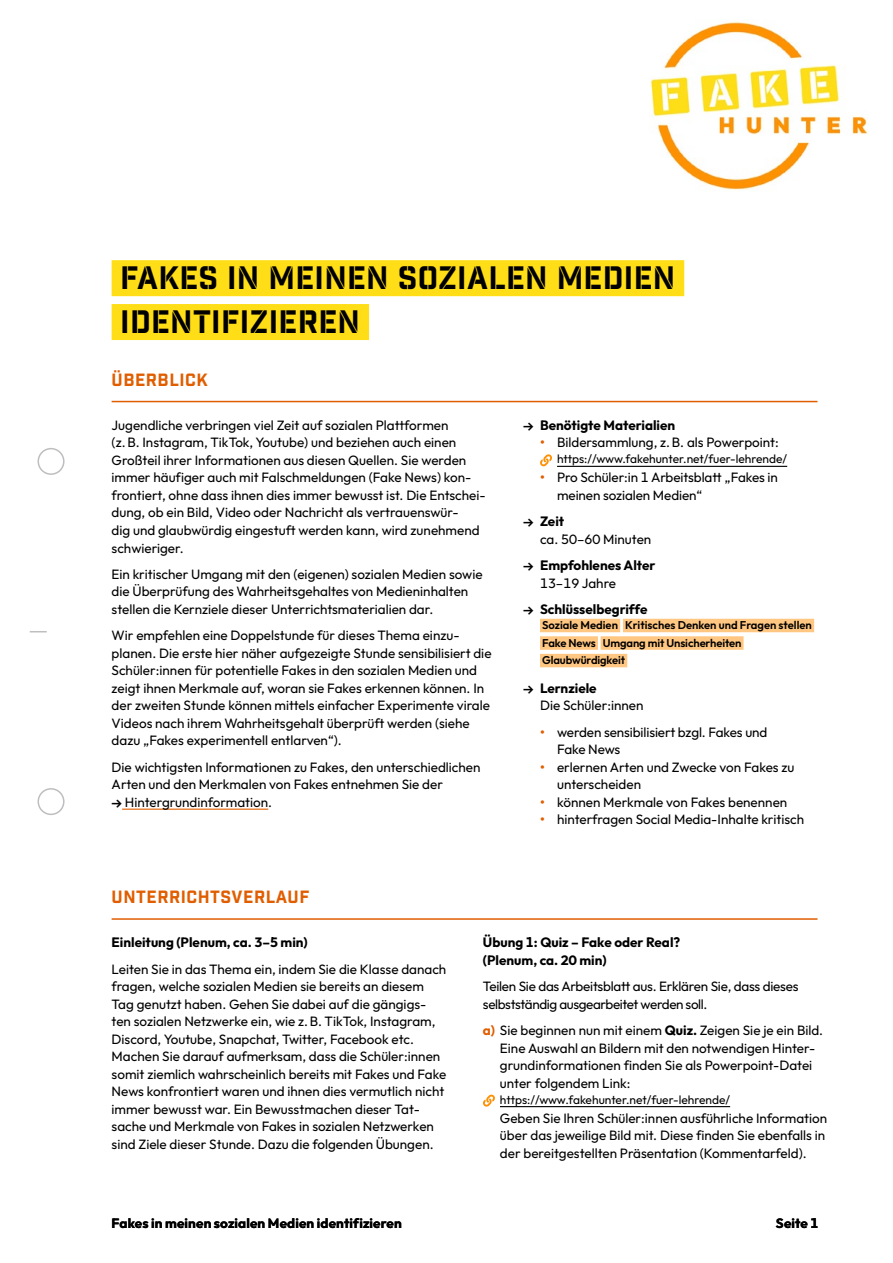
<style>
.page{position:relative;width:893px;height:1263px;background:#fff}
.page>*{position:absolute;margin:0;border:0;box-sizing:border-box;transform-origin:0 0}
.t1{font:31.5px/43.8px "Industry Inc Stencil";letter-spacing:.01em;color:#000}
.t2{font:17.25px "Industry Inc Base";letter-spacing:.03em;color:#e05e00}
.t3{font:13.5px/17.5px "Outfit";color:#000}
.t4{font:700 13.5px/17.5px "Outfit";color:#000}
.t5{font:13.5px/17.5px "Outfit";letter-spacing:-.03em;color:#000}
.t6{font:12px "Outfit";color:#000}
.t7{font:600 11.25px/17.5px "Outfit";letter-spacing:-.01em;color:#000}
.s1{font-family:"Euclid Flex";font-weight:600}
.s2{font-weight:700;color:#e05e00}
.s3{font-weight:700}
.s4{font-weight:400}
</style>
<div class="page">
<svg style="left:30px;top:631px;width:17px;height:1px"></svg>
<div style="left:38px;top:448px;width:27px;height:27px;border:2px solid #bdbec0;border-radius:50%"></div>
<div style="left:38px;top:788px;width:27px;height:27px;border:2px solid #bdbec0;border-radius:50%"></div>
<img style="left:650px;top:21px;width:218px;height:169px">
<svg style="left:112px;top:401px;width:706px;height:1px"></svg>
<hr style="left:122px;top:809px;width:146px;height:1px;background:#e05e00">
<div style="left:112px;top:260px;width:572px;height:36px;background:#ffde17"></div>
<div style="left:112px;top:304px;width:257px;height:36px;background:#ffde17"></div>
<svg style="left:112px;top:918px;width:706px;height:2px"></svg>
<hr style="left:557px;top:466px;width:230px;height:1px;background:#000">
<div style="left:540px;top:619px;width:80px;height:13px;background:#ffc782"></div>
<div style="left:623px;top:619px;width:191px;height:13px;background:#ffc782"></div>
<div style="left:540px;top:636px;width:58px;height:14px;background:#ffc782"></div>
<div style="left:601px;top:636px;width:142px;height:14px;background:#ffc782"></div>
<div style="left:540px;top:654px;width:87px;height:13px;background:#ffc782"></div>
<svg style="left:540px;top:454px;width:12px;height:13px"></svg>
<hr style="left:500px;top:1106px;width:230px;height:1px;background:#000">
<svg style="left:483px;top:1094px;width:12px;height:13px"></svg>
<h1 class="t1" style="left:120px;top:258px;width:556px">FAKES IN MEINEN SOZIALEN MEDIEN<br>IDENTIFIZIEREN</h1>
<p class="t2" style="left:112px;top:369px;width:98px">ÜBERBLICK</p>
<p class="t3" style="left:112px;top:416px;width:376px">Jugendliche verbringen viel Zeit auf sozialen Plattformen<br>(z. B. Instagram, TikTok, Youtube) und beziehen auch einen Großteil ihrer Informationen aus diesen Quellen. Sie werden immer häufiger auch mit Falschmeldungen (Fake News) kon&shy;frontiert, ohne dass ihnen dies immer bewusst ist. Die Entschei&shy;dung, ob ein Bild, Video oder Nachricht als vertrauenswür-<br>dig und glaubwürdig eingestuft werden kann, wird zunehmend schwieriger.</p>
<p class="t3" style="left:112px;top:565px;width:372px">Ein kritischer Umgang mit den (eigenen) sozialen Medien sowie die Überprüfung des Wahrheitsgehaltes von Medieninhalten stellen die Kernziele dieser Unterrichtsmaterialien dar.</p>
<p class="t3" style="left:112px;top:627px;width:381px">Wir empfehlen eine Doppelstunde für dieses Thema einzu&shy;planen. Die erste hier näher aufgezeigte Stunde sensibilisiert die Schüler:innen für potentielle Fakes in den sozialen Medien und zeigt ihnen Merkmale auf, woran sie Fakes erkennen können. In der zweiten Stunde können mittels einfacher Experimente virale Videos nach ihrem Wahrheitsgehalt überprüft werden (siehe dazu „Fakes experimentell entlarven“).</p>
<p class="t3" style="left:112px;top:758px;width:370px">Die wichtigsten Informationen zu Fakes, den -unterschiedlichen<br>Arten und den Merkmalen von Fakes entnehmen Sie der</p>
<p class="t3" style="left:112px;top:793px;width:162px"><span class="s1">→</span> Hintergrundinformation.</p>
<p class="t4" style="left:523px;top:416px;width:154px"><span class="s1">→</span> Benötigte Materialien</p>
<p class="t3" style="left:540px;top:434px;width:240px"><span class="s2">•</span> Bildersammlung, z. B. als Powerpoint:</p>
<p class="t6" style="left:557px;top:452px;width:232px">https://www.fakehunter.net/fuer-lehrende/</p>
<p class="t3" style="left:557px;top:469px;width:222px;text-indent:-17px"><span class="s2">•</span> Pro Schüler:in 1 Arbeitsblatt „Fakes in meinen sozialen Medien“</p>
<p class="t3" style="left:540px;top:513px;width:113px;text-indent:-17px"><span class="s1">→</span> <span class="s3">Zeit<br></span>ca. 50–60 Minuten</p>
<p class="t4" style="left:540px;top:556px;width:117px;text-indent:-17px"><span class="s1">→</span> Empfohlenes Alter<br><span class="s4">13–19 Jahre</span></p>
<p class="t4" style="left:523px;top:600px;width:126px"><span class="s1">→</span> Schlüsselbegriffe</p>
<p class="t7" style="left:542px;top:616px;width:271px">Soziale Medien Kritisches Denken und Fragen stellen<br>Fake News Umgang mit Unsicherheiten<br>Glaubwürdigkeit</p>
<p class="t3" style="left:540px;top:679px;width:105px;text-indent:-17px"><span class="s1">→</span> <span class="s3">Lernziele<br></span>Die Schüler:innen</p>
<p class="t3" style="left:557px;top:723px;width:212px;text-indent:-17px"><span class="s2">•</span> werden sensibilisiert bzgl. Fakes und<br>Fake News</p>
<p class="t3" style="left:557px;top:758px;width:239px;text-indent:-17px"><span class="s2">•</span> erlernen Arten und Zwecke von Fakes zu unterscheiden</p>
<p class="t3" style="left:540px;top:793px;width:249px"><span class="s2">•</span> können Merkmale von Fakes benennen</p>
<p class="t3" style="left:540px;top:811px;width:266px"><span class="s2">•</span> hinterfragen Social Media-Inhalte kritisch</p>
<p class="t2" style="left:112px;top:887px;width:199px">UNTERRICHTSVERLAUF</p>
<p class="t4" style="left:112px;top:934px;width:198px">Einleitung (Plenum, ca. 3–5 min)</p>
<p class="t3" style="left:112px;top:960px;width:336px">Leiten Sie in das Thema ein, indem Sie die Klasse danach fragen, welche sozialen Medien sie bereits an diesem Tag genutzt haben. Gehen Sie dabei auf die gängigs&shy;ten sozialen Netzwerke ein, wie z. B. TikTok, Instagram, Discord, Youtube, Snapchat, Twitter, Facebook etc.<br>Machen Sie darauf aufmerksam, dass die Schüler:innen somit ziemlich wahrscheinlich bereits mit Fakes und Fake News konfrontiert waren und ihnen dies vermutlich nicht immer bewusst war. Ein Bewusstmachen dieser Tat&shy;sache und Merkmale von Fakes in sozialen Netzwerken sind Ziele dieser Stunde. Dazu die folgenden Übungen.</p>
<p class="t4" style="left:483px;top:934px;width:199px">Übung 1: Quiz – Fake oder Real? (Plenum, ca. 20 min)</p>
<p class="t5" style="left:483px;top:977px;width:317px">Teilen Sie das Arbeitsblatt aus. Erklären Sie, dass dieses selbstständig ausgearbeitet werden soll.</p>
<p class="t3" style="left:500px;top:1021px;width:325px;text-indent:-17px"><span class="s2">a)</span> Sie beginnen nun mit einem <span class="s3">Quiz.</span> Zeigen Sie je ein Bild.<br>Eine Auswahl an Bildern mit den notwendigen Hinter&shy;grundinformationen finden Sie als Powerpoint-Datei unter folgendem Link:</p>
<p class="t6" style="left:500px;top:1092px;width:232px">https://www.fakehunter.net/fuer-lehrende/</p>
<p class="t3" style="left:500px;top:1109px;width:329px">Geben Sie Ihren Schüler:innen ausführliche Information über das jeweilige Bild mit. Diese finden Sie ebenfalls in der bereitgestellten Präsentation (Kommentarfeld).</p>
<p class="t4" style="left:112px;top:1214px;width:292px">Fakes in meinen sozialen Medien identifizieren</p>
<p class="t4" style="left:776px;top:1214px;width:44px">Seite 1</p>
</div>
